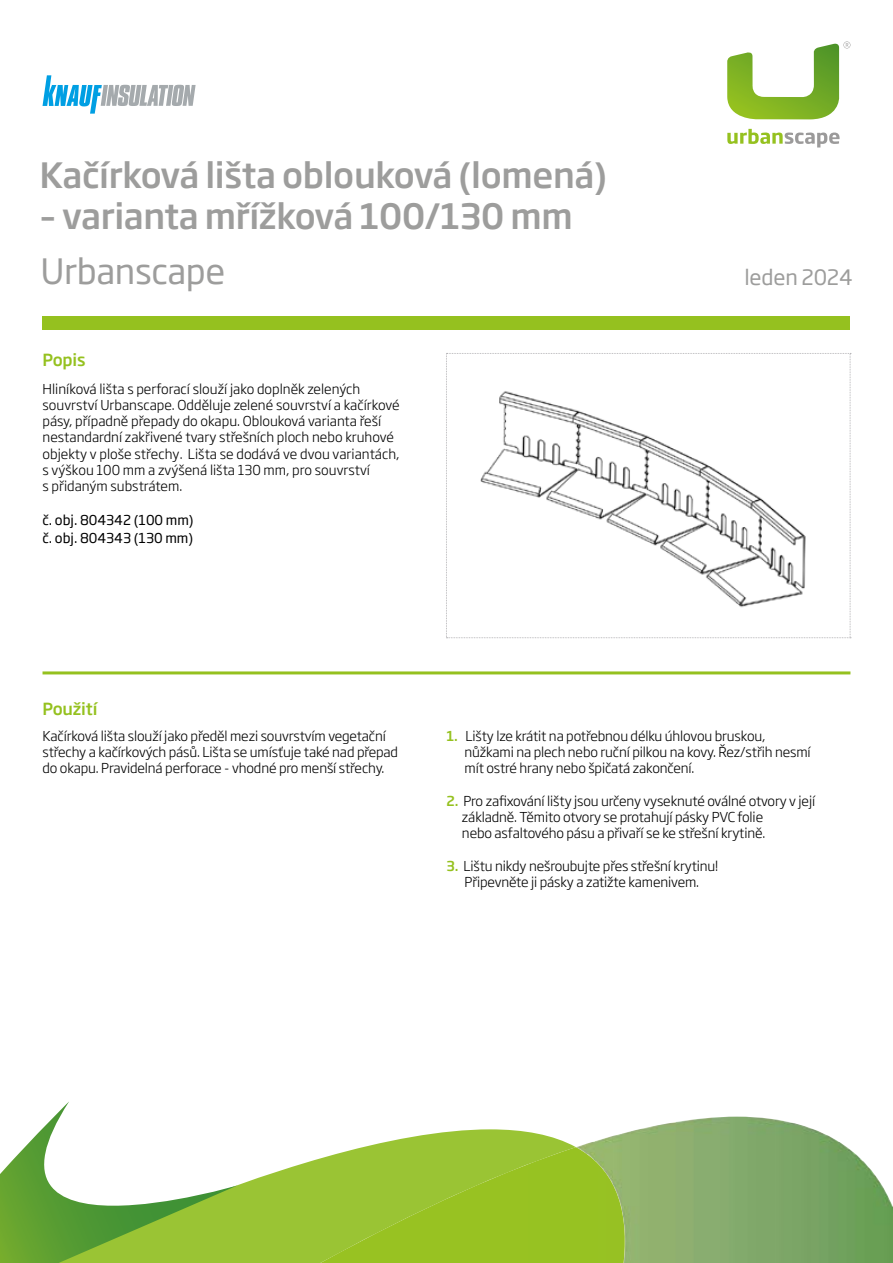
<style>
.page{position:relative;width:893px;height:1263px;background:#fff}
.page>*{position:absolute;margin:0;border:0;box-sizing:border-box;transform-origin:0 0}
.t1{font:500 34.5px "Soho Gothic Pro";letter-spacing:-.01em;color:#9d9d9c}
.t2{font:34.5px "Soho Gothic Pro";letter-spacing:-.01em;color:#9d9d9c}
.t3{font:21px "Soho Gothic Pro";letter-spacing:-.01em;color:#9d9d9c}
.t4{font:500 16.5px "Soho Gothic Pro";letter-spacing:-.01em;color:#95c11f}
.t5{font:300 13.5px/16.2px "Soho Gothic Pro";letter-spacing:-.01em;color:#000}
.t6{font:13.5px/18px "Soho Gothic Pro";color:#000}
.s1{font-weight:500;color:#95c11f}
</style>
<div class="page">
<div style="left:43px;top:316px;width:807px;height:14px;background:#95c11f"></div>
<svg style="left:727px;top:129px;width:113px;height:18px"></svg>
<svg style="left:727px;top:41px;width:123px;height:78px"></svg>
<svg style="left:43px;top:75px;width:153px;height:39px"></svg>
<img style="left:577px;top:1117px;width:316px;height:146px">
<svg style="left:238px;top:1129px;width:338px;height:134px;fill:#9ac434"></svg>
<svg style="left:320px;top:1147px;width:310px;height:116px;background:#99c22e"></svg>
<svg style="left:0;top:1101px;width:238px;height:162px"></svg>
<hr style="left:43px;top:671px;width:807px;height:3px;background:#95c11f">
<svg style="left:446px;top:353px;width:405px;height:285px"></svg>
<h1 class="t1" style="left:39px;top:148px;width:569px">Kačírková lišta oblouková (lomená)</h1>
<h1 class="t1" style="left:39px;top:189px;width:535px">– varianta mřížková 100/130 mm</h1>
<h1 class="t2" style="left:40px;top:245px;width:187px">Urbanscape</h1>
<p class="t4" style="left:43px;top:347px;width:45px">Popis</p>
<p class="t5" style="left:43px;top:380px;width:359px">Hliníková lišta s perforací slouží jako doplněk zelených souvrství Urbanscape. Odděluje zelené souvrství a kačírkové pásy, případně přepady do okapu. Oblouková varianta řeší nestandardní zakřivené tvary střešních ploch nebo kruhové objekty v ploše střechy. Lišta se dodává ve dvou variantách, s výškou 100 mm a zvýšená lišta 130 mm, pro souvrství<br>s přidaným substrátem.</p>
<p class="t6" style="left:43px;top:510px;width:153px">č. obj. 804342 (100 mm) č. obj. 804343 (130 mm)</p>
<p class="t4" style="left:43px;top:695px;width:56px">Použití</p>
<h2 class="t3" style="left:744px;top:261px;width:110px">leden 2024</h2>
<p class="t5" style="left:43px;top:727px;width:357px">Kačírková lišta slouží jako předěl mezi souvrstvím vegetační střechy a kačírkových pásů. Lišta se umísťuje také nad přepad do okapu. Pravidelná perforace - vhodné pro menší střechy.</p>
<p class="t5" style="left:465px;top:727px;width:348px;text-indent:-18px"><span class="s1">1.</span> Lišty lze krátit na potřebnou délku úhlovou bruskou, nůžkami na plech nebo ruční pilkou na kovy. Řez/střih nesmí mít ostré hrany nebo špičatá zakončení.</p>
<p class="t5" style="left:462px;top:792px;width:355px;text-indent:-15px"><span class="s1">2.</span> Pro zafixování lišty jsou určeny vyseknuté oválné otvory v její základně. Těmito otvory se protahují pásky PVC folie<br>nebo asfaltového pásu a přivaří se ke střešní krytině.</p>
<p class="t5" style="left:446px;top:857px;width:273px;text-align:center"><span class="s1">3.</span> Lištu nikdy nešroubujte přes střešní krytinu!<br>Připevněte ji pásky a zatižte kamenivem.</p>
</div>
